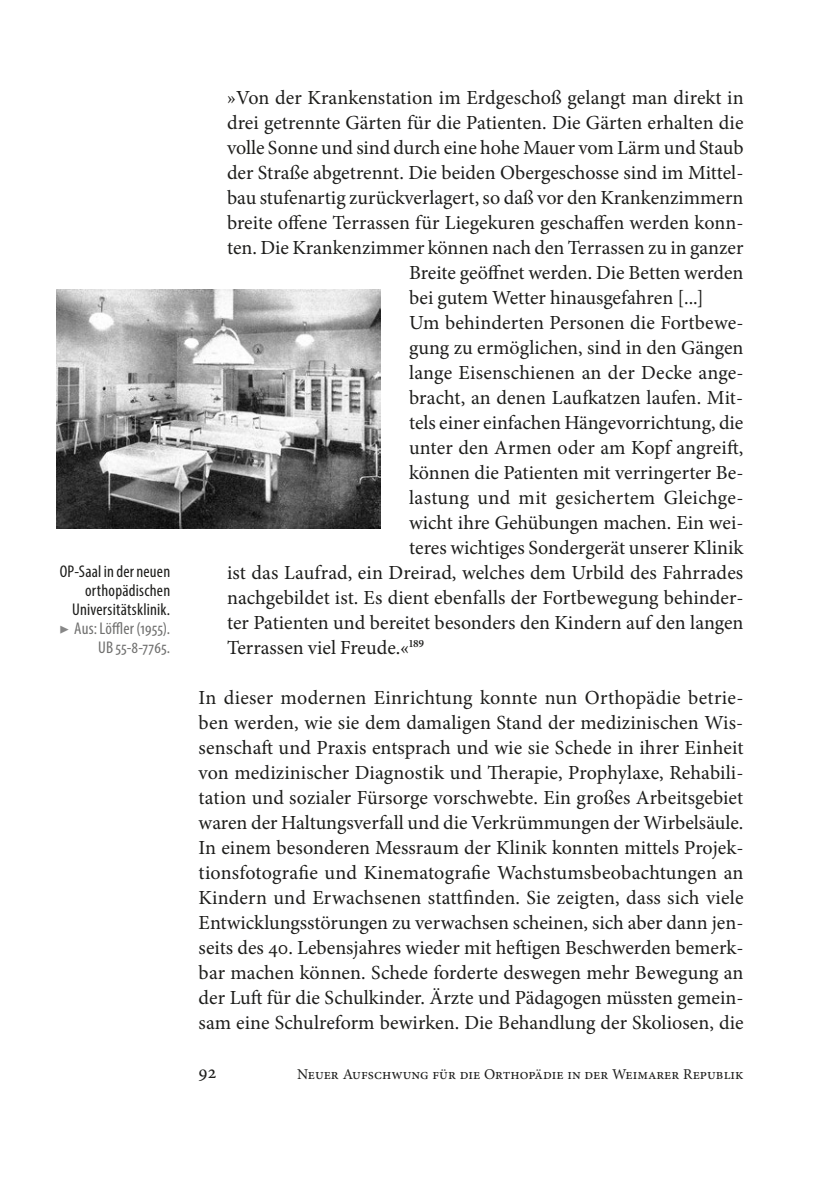
<style>
.page{position:relative;width:840px;height:1191px;background:#fff}
.page>*{position:absolute;margin:0;border:0;box-sizing:border-box;transform-origin:0 0}
.t1{font:20px/25px "Minion Pro";color:#1d1d1b;text-align:justify}
.t2{font:19px "Minion Pro";color:#1d1d1b}
.t3{font:condensed 17px/19px "Myriad Pro";letter-spacing:.015em;color:#1d1d1b;text-align:right}
.t4{font:15px "Minion Pro";color:#1d1d1b}
.s1{font-family:"Minion Pro";font-stretch:normal;color:#878787}
.s2{color:#70706f}
</style>
<div class="page">
<img style="left:57px;top:290px;width:323px;height:238px">
<p class="t3" style="left:59px;top:562px;width:113px">OP-Saal in der neuen orthopädischen<br>Universitätsklinik. <span class="s1">▶</span> <span class="s2">Aus: Löffler (1955).<br>UB 55-8-7765.</span></p>
<p class="t1" style="left:227px;top:85px;width:518px">»Von der Krankenstation im Erdgeschoß gelangt man direkt in</p>
<p class="t1" style="left:227px;top:110px;width:517px">drei getrennte Gärten für die Patienten. Die Gärten erhalten die</p>
<p class="t1" style="left:227px;top:135px;width:517px">volle Sonne und sind durch eine hohe Mauer vom Lärm und Staub</p>
<p class="t1" style="left:227px;top:160px;width:517px">der Straße abgetrennt. Die beiden Obergeschosse sind im Mittel-</p>
<p class="t1" style="left:227px;top:185px;width:517px">bau stufenartig zurückverlagert, so daß vor den Krankenzimmern</p>
<p class="t1" style="left:227px;top:210px;width:518px">breite offene Terrassen für Liegekuren geschaffen werden konn-</p>
<p class="t1" style="left:227px;top:235px;width:517px">ten. Die Krankenzimmer können nach den Terrassen zu in ganzer</p>
<p class="t1" style="left:409px;top:260px;width:335px">Breite geöffnet werden. Die Betten werden</p>
<p class="t1" style="left:409px;top:285px;width:296px">bei gutem Wetter hinausgefahren [...]</p>
<p class="t1" style="left:409px;top:310px;width:335px">Um behinderten Personen die Fortbewe-</p>
<p class="t1" style="left:409px;top:335px;width:335px">gung zu ermöglichen, sind in den Gängen</p>
<p class="t1" style="left:409px;top:360px;width:336px">lange Eisenschienen an der Decke ange-</p>
<p class="t1" style="left:409px;top:385px;width:335px">bracht, an denen Laufkatzen laufen. Mit-</p>
<p class="t1" style="left:409px;top:410px;width:335px">tels einer einfachen Hängevorrichtung, die</p>
<p class="t1" style="left:409px;top:435px;width:335px">unter den Armen oder am Kopf angreift,</p>
<p class="t1" style="left:409px;top:460px;width:335px">können die Patienten mit verringerter Be-</p>
<p class="t1" style="left:409px;top:485px;width:335px">lastung und mit gesichertem Gleichge-</p>
<p class="t1" style="left:409px;top:510px;width:335px">wicht ihre Gehübungen machen. Ein wei-</p>
<p class="t1" style="left:409px;top:535px;width:336px">teres wichtiges Sondergerät unserer Klinik</p>
<p class="t1" style="left:227px;top:560px;width:517px">ist das Laufrad, ein Dreirad, welches dem Urbild des Fahrrades</p>
<p class="t1" style="left:227px;top:585px;width:517px">nachgebildet ist. Es dient ebenfalls der Fortbewegung behinder-</p>
<p class="t1" style="left:227px;top:610px;width:517px">ter Patienten und bereitet besonders den Kindern auf den langen</p>
<p class="t1" style="left:227px;top:635px;width:199px">Terrassen viel Freude.«<sup>189</sup></p>
<p class="t1" style="left:198px;top:685px;width:546px">In dieser modernen Einrichtung konnte nun Orthopädie betrie&shy;ben werden, wie sie dem damaligen Stand der medizinischen Wis&shy;senschaft und Praxis entsprach und wie sie Schede in ihrer Einheit von medizinischer Diagnostik und Therapie, Prophylaxe, Rehabili&shy;tation und sozialer Fürsorge vorschwebte. Ein großes Arbeitsgebiet waren der Haltungsverfall und die Verkrümmungen der Wirbelsäule.<br>In einem besonderen Messraum der Klinik konnten mittels Projek&shy;tionsfotografie und Kinematografie Wachstumsbeobachtungen an Kindern und Erwachsenen stattfinden. Sie zeigten, dass sich viele Entwicklungsstörungen zu verwachsen scheinen, sich aber dann jen&shy;seits des 40. Lebensjahres wieder mit heftigen Beschwerden bemerk&shy;bar machen können. Schede forderte deswegen mehr Bewegung an der Luft für die Schulkinder. Ärzte und Pädagogen müssten gemein&shy;sam eine Schulreform bewirken. Die Behandlung der Skoliosen, die</p>
<p class="t2" style="left:198px;top:1059px;width:19px">92</p>
<p class="t4" style="left:297px;top:1064px;width:448px">Neuer Aufschwung für die Orthopädie in der Weimarer Republik</p>
</div>
